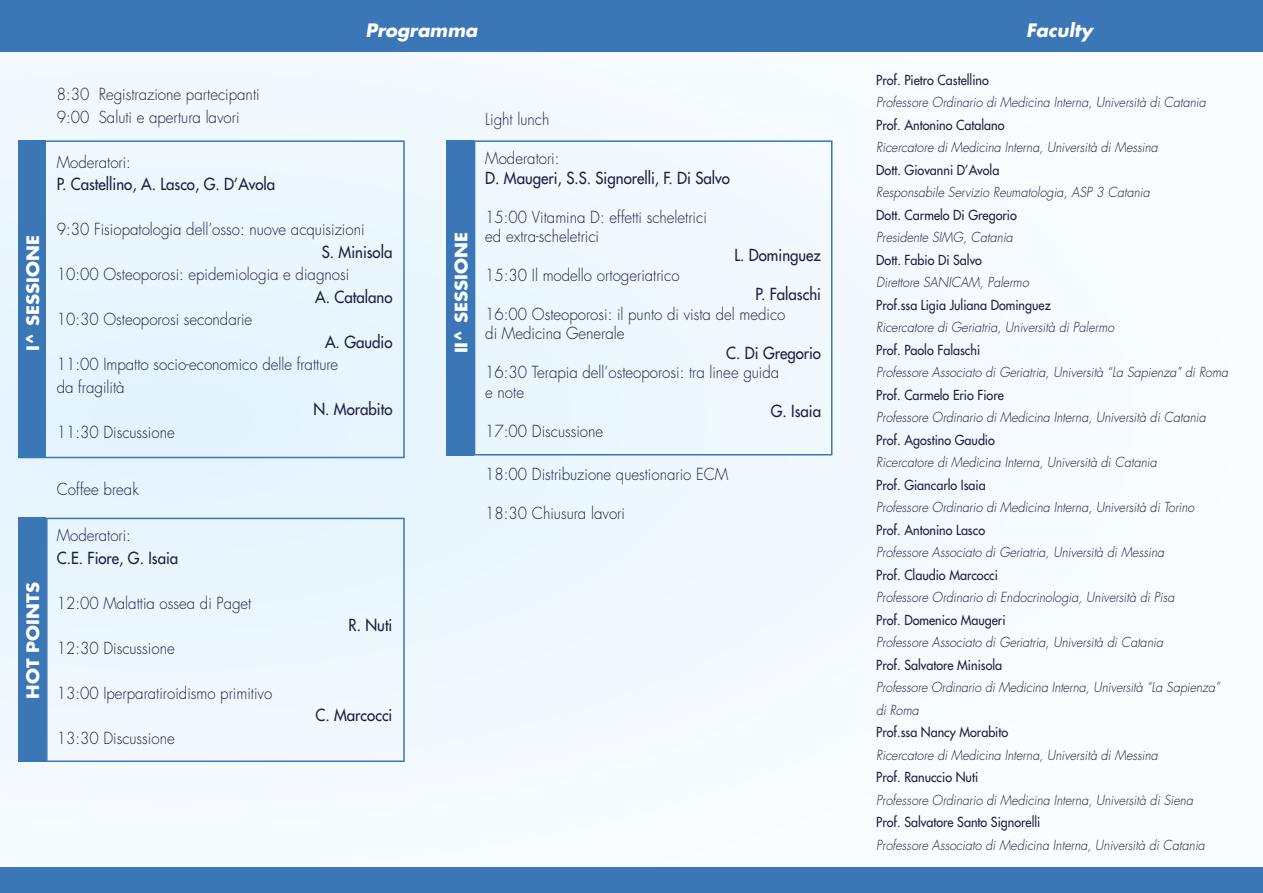
<style>
.page{position:relative;width:1263px;height:893px;background:#f5fbff}
.page>*{position:absolute;margin:0;border:0;box-sizing:border-box;transform-origin:0 0}
.t1{font:italic 700 18px "Futura Std";color:#fff}
.t2{font:700 16.65px "Futura Std";color:#fff;scale:1.08 1}
.t3{font:300 16.2px/19.5px "Futura Std";color:#1d1f41;scale:.93 1}
.t4{font:500 16.2px "Futura Std";color:#1d1f41;scale:.93 1}
.t5{font:italic 300 13.5px/22.5px "Futura Std";color:#1d1f41;scale:.93 1}
.t6{font:500 13.5px "Futura Std";color:#1d1f41;scale:.93 1}
</style>
<div class="page">
<div style="left:0;top:0;width:1263px;height:51px;background:#3b76b6"></div>
<div style="left:0;top:867px;width:1263px;height:26px;background:#3b76b6"></div>
<div style="left:46px;top:140px;width:359px;height:318px;background:#e8f5fe"></div>
<div style="left:46px;top:518px;width:359px;height:244px;background:#ecf7fe"></div>
<div style="left:18px;top:140px;width:28px;height:318px;background:#3b76b6"></div>
<div style="left:18px;top:518px;width:28px;height:244px;background:#3b76b6"></div>
<svg style="left:474px;top:140px;width:358px;height:315px"></svg>
<div style="left:446px;top:140px;width:28px;height:315px;background:#3b76b6"></div>
<p class="t2" style="left:22px;top:350px;width:108px;rotate:-90deg">I^ SESSIONE</p>
<p class="t2" style="left:22px;top:699px;width:109px;rotate:-90deg">HOT POINTS</p>
<h1 class="t1" style="left:365px;top:18px;width:114px">Programma</h1>
<h1 class="t1" style="left:1026px;top:18px;width:68px">Faculty</h1>
<p class="t3" style="left:57px;top:83px;width:220px;line-height:22.5px">8:30 Registrazione partecipanti<br>9:00 Saluti e apertura lavori</p>
<p class="t3" style="left:57px;top:152px;width:81px">Moderatori:</p>
<p class="t4" style="left:57px;top:174px;width:236px">P. Castellino, A. Lasco, G. D’Avola</p>
<p class="t3" style="left:57px;top:220px;width:333px">9:30 Fisiopatologia dell’osso: nuove acquisizioni</p>
<p class="t4" style="left:322px;top:241px;width:78px">S. Minisola</p>
<p class="t3" style="left:57px;top:265px;width:316px">10:00 Osteoporosi: epidemiologia e diagnosi</p>
<p class="t4" style="left:315px;top:286px;width:85px">A. Catalano</p>
<p class="t3" style="left:57px;top:310px;width:212px">10:30 Osteoporosi secondarie</p>
<p class="t4" style="left:325px;top:331px;width:74px">A. Gaudio</p>
<p class="t3" style="left:57px;top:353px;width:304px;line-height:22.5px">11:00 Impatto socio-economico delle fratture da fragilità</p>
<p class="t4" style="left:313px;top:399px;width:86px">N. Morabito</p>
<p class="t3" style="left:57px;top:422px;width:128px">11:30 Discussione</p>
<p class="t3" style="left:57px;top:479px;width:90px">Coffee break</p>
<p class="t3" style="left:57px;top:526px;width:81px">Moderatori:</p>
<p class="t4" style="left:57px;top:547px;width:132px">C.E. Fiore, G. Isaia</p>
<p class="t3" style="left:57px;top:593px;width:211px">12:00 Malattia ossea di Paget</p>
<p class="t3" style="left:57px;top:638px;width:128px">12:30 Discussione</p>
<p class="t3" style="left:57px;top:683px;width:233px">13:00 Iperparatiroidismo primitivo</p>
<p class="t3" style="left:57px;top:728px;width:128px">13:30 Discussione</p>
<p class="t4" style="left:349px;top:615px;width:49px">R. Nuti</p>
<p class="t4" style="left:315px;top:705px;width:84px">C. Marcocci</p>
<p class="t2" style="left:450px;top:353px;width:113px;rotate:-90deg">II^ SESSIONE</p>
<p class="t3" style="left:485px;top:110px;width:71px">Light lunch</p>
<p class="t3" style="left:485px;top:149px;width:81px">Moderatori:</p>
<p class="t4" style="left:485px;top:168px;width:265px">D. Maugeri, S.S. Signorelli, F. Di Salvo</p>
<p class="t3" style="left:485px;top:207px;width:240px">15:00 Vitamina D: effetti scheletrici ed extra-scheletrici</p>
<p class="t4" style="left:734px;top:245px;width:95px">L. Dominguez</p>
<p class="t3" style="left:485px;top:266px;width:210px">15:30 Il modello ortogeriatrico</p>
<p class="t4" style="left:756px;top:284px;width:72px">P. Falaschi</p>
<p class="t3" style="left:485px;top:305px;width:324px">16:00 Osteoporosi: il punto di vista del medico di Medicina Generale</p>
<p class="t4" style="left:726px;top:343px;width:104px">C. Di Gregorio</p>
<p class="t3" style="left:485px;top:363px;width:318px">16:30 Terapia dell’osteoporosi: tra linee guida e note</p>
<p class="t4" style="left:771px;top:401px;width:56px">G. Isaia</p>
<p class="t3" style="left:485px;top:421px;width:128px">17:00 Discussione</p>
<p class="t3" style="left:485px;top:465px;width:263px">18:00 Distribuzione questionario ECM</p>
<p class="t3" style="left:485px;top:504px;width:152px">18:30 Chiusura lavori</p>
<p class="t6" style="left:876px;top:71px;width:123px">Prof. Pietro Castellino</p>
<p class="t5" style="left:876px;top:91px;width:356px">Professore Ordinario di Medicina Interna, Università di Catania</p>
<p class="t6" style="left:876px;top:116px;width:139px">Prof. Antonino Catalano</p>
<p class="t5" style="left:876px;top:136px;width:304px">Ricercatore di Medicina Interna, Università di Messina</p>
<p class="t6" style="left:876px;top:161px;width:134px">Dott. Giovanni D’Avola</p>
<p class="t5" style="left:876px;top:181px;width:296px">Responsabile Servizio Reumatologia, ASP 3 Catania</p>
<p class="t6" style="left:876px;top:206px;width:153px">Dott. Carmelo Di Gregorio</p>
<p class="t5" style="left:876px;top:226px;width:148px">Presidente SIMG, Catania</p>
<p class="t6" style="left:876px;top:251px;width:115px">Dott. Fabio Di Salvo</p>
<p class="t5" style="left:876px;top:271px;width:166px">Direttore SANICAM, Palermo</p>
<p class="t6" style="left:876px;top:296px;width:189px">Prof.ssa Ligia Juliana Dominguez</p>
<p class="t5" style="left:876px;top:317px;width:257px">Ricercatore di Geriatria, Università di Palermo</p>
<p class="t6" style="left:876px;top:341px;width:113px">Prof. Paolo Falaschi</p>
<p class="t5" style="left:876px;top:362px;width:380px">Professore Associato di Geriatria, Università “La Sapienza” di Roma</p>
<p class="t6" style="left:876px;top:386px;width:139px">Prof. Carmelo Erio Fiore</p>
<p class="t5" style="left:876px;top:407px;width:356px">Professore Ordinario di Medicina Interna, Università di Catania</p>
<p class="t6" style="left:876px;top:431px;width:129px">Prof. Agostino Gaudio</p>
<p class="t5" style="left:876px;top:452px;width:303px">Ricercatore di Medicina Interna, Università di Catania</p>
<p class="t6" style="left:876px;top:476px;width:119px">Prof. Giancarlo Isaia</p>
<p class="t5" style="left:876px;top:497px;width:344px">Professore Ordinario di Medicina Interna, Università di Torino</p>
<p class="t6" style="left:876px;top:521px;width:119px">Prof. Antonino Lasco</p>
<p class="t5" style="left:876px;top:542px;width:311px">Professore Associato di Geriatria, Università di Messina</p>
<p class="t6" style="left:876px;top:566px;width:132px">Prof. Claudio Marcocci</p>
<p class="t5" style="left:876px;top:587px;width:322px">Professore Ordinario di Endocrinologia, Università di Pisa</p>
<p class="t6" style="left:876px;top:611px;width:141px">Prof. Domenico Maugeri</p>
<p class="t5" style="left:876px;top:632px;width:310px">Professore Associato di Geriatria, Università di Catania</p>
<p class="t6" style="left:876px;top:656px;width:137px">Prof. Salvatore Minisola</p>
<p class="t5" style="left:876px;top:677px;width:371px">Professore Ordinario di Medicina Interna, Università “La Sapienza” di Roma</p>
<p class="t6" style="left:876px;top:724px;width:143px">Prof.ssa Nancy Morabito</p>
<p class="t5" style="left:876px;top:744px;width:304px">Ricercatore di Medicina Interna, Università di Messina</p>
<p class="t6" style="left:876px;top:769px;width:111px">Prof. Ranuccio Nuti</p>
<p class="t5" style="left:876px;top:789px;width:342px">Professore Ordinario di Medicina Interna, Università di Siena</p>
<p class="t6" style="left:876px;top:814px;width:178px">Prof. Salvatore Santo Signorelli</p>
<p class="t5" style="left:876px;top:834px;width:355px">Professore Associato di Medicina Interna, Università di Catania</p>
</div>
